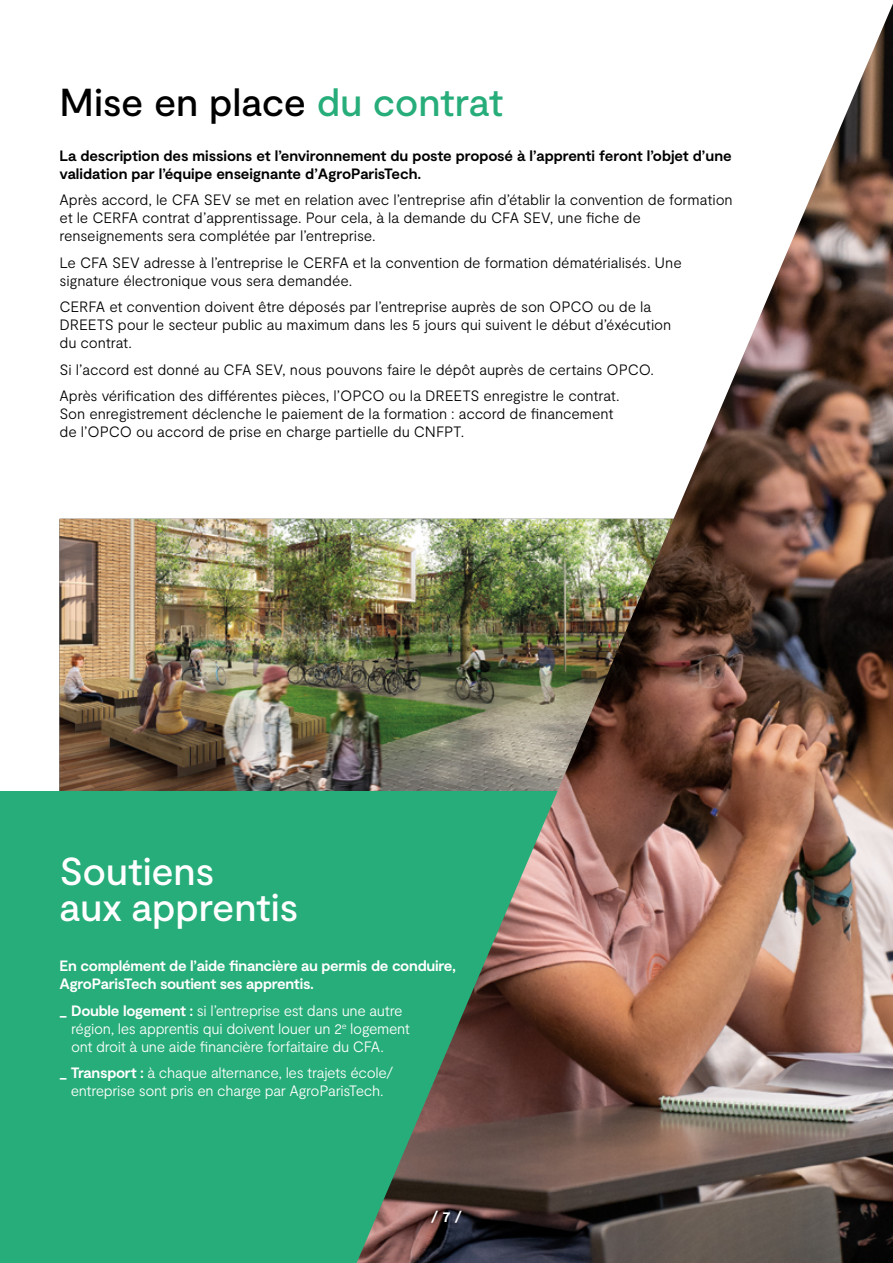
<style>
.page{position:relative;width:893px;height:1263px;background:#fff}
.page>*{position:absolute;margin:0;border:0;box-sizing:border-box;transform-origin:0 0}
.t1{font:500 39px "Moderat";letter-spacing:-.005em;color:#000}
.t2{font:500 39px/36px "Moderat";letter-spacing:-.005em;color:#fff}
.t3{font:300 15px/18px "Moderat";letter-spacing:-.01em;color:#000}
.t4{font:300 15px/18px "Moderat";letter-spacing:-.025em;color:#fff}
.t5{font:700 15px/18px "Moderat";letter-spacing:-.005em;color:#000}
.t6{font:700 15px/18px "Moderat";letter-spacing:-.02em;color:#fff}
.s1{color:#27ad7a}
.s2{font-weight:700}
</style>
<div class="page">
<img style="left:60px;top:519px;width:297px;height:272px">
<div style="left:0;top:791px;width:893px;height:472px;background:#27ad7a"></div>
<img style="left:357px;top:4px;width:536px;height:1259px">
<h1 class="t1" style="left:60px;top:80px;width:445px">Mise en place <span class="s1">du contrat</span></h1>
<p class="t5" style="left:60px;top:147px;width:674px">La description des missions et l’environnement du poste proposé à l’apprenti feront l’objet d’une validation par l’équipe enseignante d’AgroParisTech.</p>
<p class="t3" style="left:60px;top:191px;width:675px">Après accord, le CFA SEV se met en relation avec l’entreprise afin d’établir la convention de formation et le CERFA contrat d’apprentissage. Pour cela, à la demande du CFA SEV, une fiche de renseignements sera complétée par l’entreprise.</p>
<p class="t3" style="left:60px;top:254px;width:624px">Le CFA SEV adresse à l’entreprise le CERFA et la convention de formation dématérialisés. Une signature électronique vous sera demandée.</p>
<p class="t3" style="left:60px;top:298px;width:613px">CERFA et convention doivent être déposés par l’entreprise auprès de son OPCO ou de la<br>DREETS pour le secteur public au maximum dans les 5 jours qui suivent le début d’éxécution du contrat.</p>
<p class="t3" style="left:60px;top:357px;width:596px;line-height:26.5px">Si l’accord est donné au CFA SEV, nous pouvons faire le dépôt auprès de certains OPCO.<br>Après vérification des différentes pièces, l’OPCO ou la DREETS enregistre le contrat.</p>
<p class="t3" style="left:60px;top:405px;width:555px">Son enregistrement déclenche le paiement de la formation : accord de financement de l’OPCO ou accord de prise en charge partielle du CNFPT.</p>
<h1 class="t2" style="left:60px;top:855px;width:240px">Soutiens<br>aux apprentis</h1>
<p class="t6" style="left:60px;top:958px;width:398px">En complément de l’aide financière au permis de conduire,<br>AgroParisTech soutient ses apprentis.</p>
<p class="t4" style="left:71px;top:1002px;width:340px;text-indent:-12px"><span class="s2">_ Double logement :</span> si l’entreprise est dans une autre région, les apprentis qui doivent louer un 2<sup>e</sup> logement ont droit à une aide financière forfaitaire du CFA.</p>
<p class="t4" style="left:60px;top:1064px;width:335px;text-align:center"><span class="s2">_ Transport :</span> à chaque alternance, les trajets école/ entreprise sont pris en charge par AgroParisTech.</p>
<p class="t6" style="left:431px;top:1208px;width:33px">/ 7 /</p>
</div>
